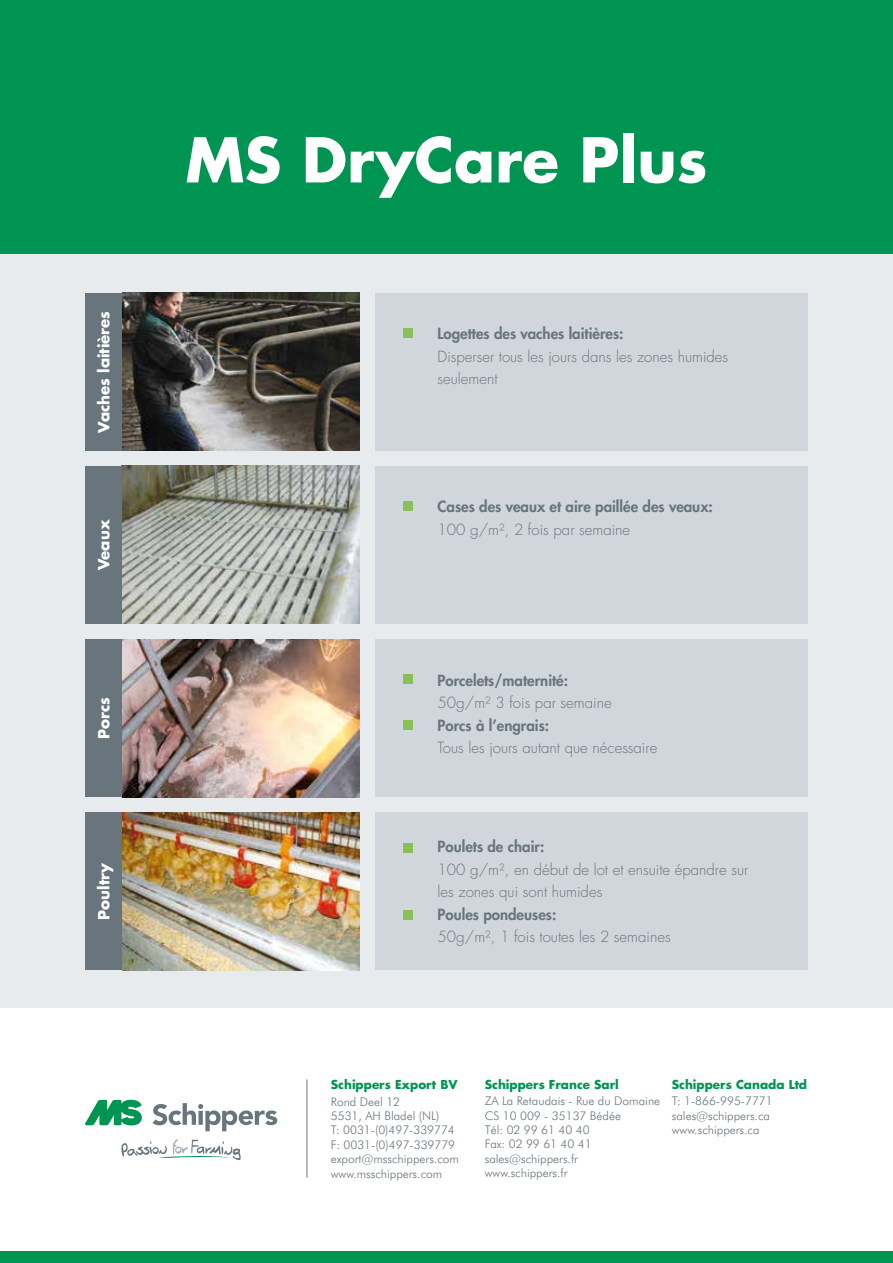
<style>
.page{position:relative;width:893px;height:1263px;background:#fff}
.page>*{position:absolute;margin:0;border:0;box-sizing:border-box;transform-origin:0 0}
.t1{font:700 60px "Futura LT";color:#fff}
.t2{font:300 15px/22.5px "Futura LT";color:#68757d}
.t3{font:800 15px "Futura LT";color:#68757d}
.t4{font:700 15px "Futura LT";color:#fff}
.t5{font:300 12px/14.4px "Futura BT";color:#68757d}
.t6{font:700 12px "Futura LT";color:#009453}
</style>
<div class="page">
<div style="left:0;top:0;width:893px;height:1008px;background:#e7ebed"></div>
<img style="left:122px;top:293px;width:237px;height:158px">
<img style="left:122px;top:466px;width:238px;height:158px">
<img style="left:122px;top:812px;width:238px;height:158px">
<div style="left:0;top:0;width:893px;height:254px;background:#009453"></div>
<div style="left:375px;top:293px;width:433px;height:158px;background:#d0d6db"></div>
<div style="left:375px;top:639px;width:433px;height:158px;background:#d0d6db"></div>
<div style="left:375px;top:466px;width:433px;height:158px;background:#d0d6db"></div>
<div style="left:375px;top:812px;width:433px;height:158px;background:#d0d6db"></div>
<img style="left:122px;top:639px;width:238px;height:158px">
<div style="left:404px;top:328px;width:9px;height:10px;background:#89c057"></div>
<div style="left:404px;top:675px;width:9px;height:9px;background:#89c057"></div>
<div style="left:404px;top:720px;width:9px;height:10px;background:#89c057"></div>
<div style="left:404px;top:910px;width:9px;height:9px;background:#89c057"></div>
<div style="left:404px;top:501px;width:9px;height:10px;background:#89c057"></div>
<div style="left:404px;top:843px;width:9px;height:10px;background:#89c057"></div>
<div style="left:85px;top:293px;width:37px;height:158px;background:#68757d"></div>
<div style="left:85px;top:466px;width:37px;height:158px;background:#68757d"></div>
<div style="left:85px;top:639px;width:37px;height:158px;background:#68757d"></div>
<div style="left:85px;top:812px;width:37px;height:158px;background:#68757d"></div>
<div style="left:0;top:1251px;width:893px;height:12px;background:#009453"></div>
<svg style="left:85px;top:1100px;width:57px;height:25px"></svg>
<svg style="left:153px;top:1103px;width:124px;height:28px"></svg>
<svg style="left:121px;top:1139px;width:120px;height:21px"></svg>
<hr style="left:307px;top:1079px;width:1px;height:98px;background:#68757d">
<p class="t4" style="left:94px;top:433px;width:123px;rotate:-90deg">Vaches laitières</p>
<p class="t4" style="left:94px;top:570px;width:52px;rotate:-90deg">Veaux</p>
<p class="t4" style="left:94px;top:739px;width:43px;rotate:-90deg">Porcs</p>
<p class="t4" style="left:94px;top:919px;width:58px;rotate:-90deg">Poultry</p>
<h1 class="t1" style="left:185px;top:120px;width:524px">MS DryCare Plus</h1>
<p class="t3" style="left:438px;top:324px;width:187px">Logettes des vaches laitières:</p>
<p class="t2" style="left:438px;top:345px;width:292px">Disperser tous les jours dans les zones humides seulement</p>
<p class="t3" style="left:438px;top:497px;width:277px">Cases des veaux et aire paillée des veaux:</p>
<p class="t2" style="left:438px;top:519px;width:194px">100 g/m², 2 fois par semaine</p>
<p class="t3" style="left:438px;top:670px;width:132px">Porcelets/maternité:</p>
<p class="t2" style="left:438px;top:692px;width:176px">50g/m² 3 fois par semaine</p>
<p class="t3" style="left:438px;top:715px;width:113px">Porcs à l’engrais:</p>
<p class="t2" style="left:438px;top:737px;width:221px">Tous les jours autant que nécessaire</p>
<p class="t3" style="left:438px;top:837px;width:108px">Poulets de chair:</p>
<p class="t2" style="left:438px;top:858px;width:312px">100 g/m², en début de lot et ensuite épandre sur les zones qui sont humides</p>
<p class="t3" style="left:438px;top:904px;width:120px">Poules pondeuses:</p>
<p class="t2" style="left:438px;top:926px;width:235px">50g/m², 1 fois toutes les 2 semaines</p>
<p class="t6" style="left:331px;top:1076px;width:128px">Schippers Export BV</p>
<p class="t5" style="left:331px;top:1094px;width:130px">Rond Deel 12<br>5531, AH Bladel (NL)<br>T: 0031-(0)497-339774<br>F: 0031-(0)497-339779 export@msschippers.com www.msschippers.com</p>
<p class="t6" style="left:485px;top:1076px;width:136px">Schippers France Sarl</p>
<p class="t5" style="left:485px;top:1094px;width:177px">ZA La Retaudais - Rue du Domaine<br>CS 10 009 - 35137 Bédée<br>Tél: 02 99 61 40 40<br>Fax: 02 99 61 40 41 sales@schippers.fr www.schippers.fr</p>
<p class="t6" style="left:672px;top:1076px;width:137px">Schippers Canada Ltd</p>
<p class="t5" style="left:672px;top:1094px;width:102px">T: 1-866-995-7771 sales@schippers.ca www.schippers.ca</p>
</div>
